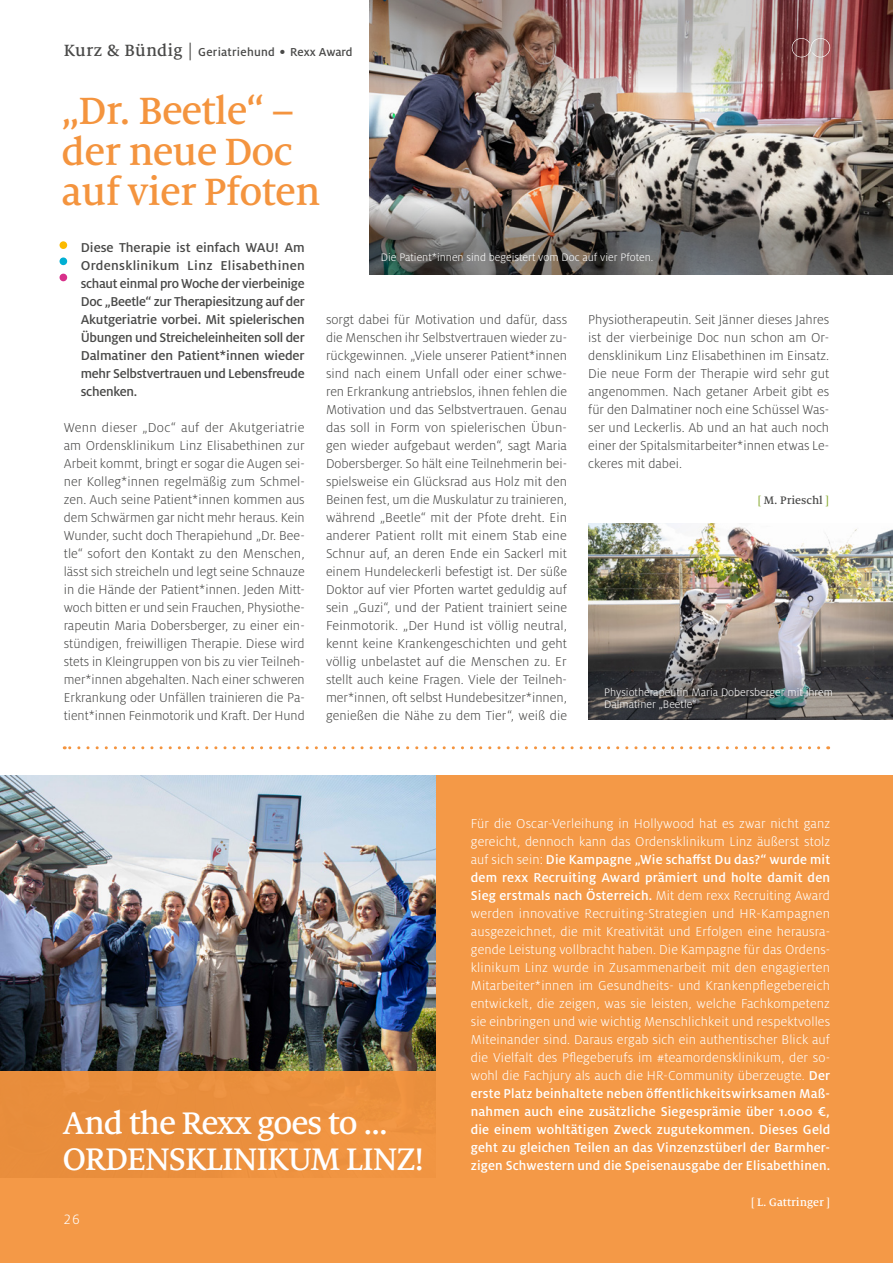
<style>
.page{position:relative;width:893px;height:1263px;background:#fff}
.page>*{position:absolute;margin:0;border:0;box-sizing:border-box;transform-origin:0 0}
.t1{font:500 42px/40.5px "Milo Serif Pro";letter-spacing:-.02em;color:#f4943e}
.t2{font:500 34.5px/36px "Milo Serif Pro";letter-spacing:-.03em;color:#fff}
.t3{font:300 15px "Milo OT";color:#fff}
.t4{font:300 14.25px/18px "Milo OT";color:#494948;text-align:justify}
.t5{font:300 14.25px/18px "Milo OT";letter-spacing:.01em;color:#fff;text-align:justify}
.t6{font:500 14.25px/18px "Milo OT";letter-spacing:-.02em;color:#494948;text-align:justify}
.t7{font:500 12.75px "Milo OT";letter-spacing:.02em;color:#494948}
.t8{font:300 12px/12px "Milo OT";color:#fff}
.t9{font:500 12px "Milo Serif Pro";color:#fff}
.t10{font:500 12px "Milo Serif Pro";color:#494948}
.s1{font-family:"Milo Serif Pro";font-size:18px}
.s2{font-size:14.25px}
.s3{color:#89aa32}
.s4{font-weight:500}
</style>
<div class="page">
<img style="left:370px;top:102px;width:523px;height:100px">
<img style="left:370px;top:0;width:523px;height:102px">
<div style="left:423px;top:775px;width:470px;height:296px;background:#f49947"></div>
<img style="left:0;top:775px;width:436px;height:296px">
<img style="left:588px;top:523px;width:305px;height:197px">
<svg style="left:588px;top:671px;width:305px;height:48px;background:#4c4d4e"></svg>
<svg style="left:370px;top:202px;width:523px;height:72px;background:#686460"></svg>
<div style="left:60px;top:241px;width:7px;height:8px;background:#fbba00;border-radius:50%"></div>
<div style="left:60px;top:257px;width:7px;height:8px;background:#00afd3;border-radius:50%"></div>
<div style="left:60px;top:274px;width:7px;height:7px;background:#d8308a;border-radius:50%"></div>
<svg style="left:64px;top:746px;width:755px;height:3px"></svg>
<div style="left:0;top:1071px;width:893px;height:192px;background:#f49947"></div>
<svg style="left:792px;top:38px;width:38px;height:19px"></svg>
<p class="t7" style="left:64px;top:45px;width:290px"><span class="s1">Kurz &amp; Bündig |</span> Geriatriehund <span class="s2">∙</span> Rexx Award</p>
<h1 class="t1" style="left:62px;top:91px;width:260px">„Dr. Beetle“ – der neue Doc auf vier Pfoten</h1>
<p class="t6" style="left:81px;top:239px;width:226px">Diese Therapie ist einfach WAU! Am Ordensklinikum Linz Elisabethinen schaut einmal pro Woche der vierbeinige Doc „Beetle“ zur Therapiesitzung auf der Akutgeriatrie vorbei. Mit spielerischen Übungen und Streicheleinheiten soll der Dalmatiner den Patient*innen wieder mehr Selbstvertrauen und Lebensfreude schenken.</p>
<p class="t4" style="left:64px;top:419px;width:242px">Wenn dieser „Doc“ auf der Akutgeriatrie am Ordensklinikum Linz Elisabethinen zur Arbeit kommt, bringt er sogar die Augen sei&shy;ner Kolleg*innen regelmäßig zum Schmel&shy;zen. Auch seine Patient*innen kommen aus dem Schwärmen gar nicht mehr heraus. Kein Wunder, sucht doch Therapiehund „Dr. Bee&shy;tle“ sofort den Kontakt zu den Menschen, lässt sich streicheln und legt seine Schnauze in die Hände der Patient*innen. Jeden Mitt&shy;woch bitten er und sein Frauchen, Physiothe&shy;rapeutin Maria Dobersberger, zu einer ein&shy;stündigen, freiwilligen Therapie. Diese wird stets in Kleingruppen von bis zu vier Teilneh&shy;mer*innen abgehalten. Nach einer schweren Erkrankung oder Unfällen trainieren die Pa&shy;tient*innen Feinmotorik und Kraft. Der Hund</p>
<p class="t8" style="left:381px;top:252px;width:274px">Die Patient*innen sind begeistert vom Doc auf vier Pfoten.</p>
<p class="t4" style="left:326px;top:311px;width:243px">sorgt dabei für Motivation und dafür, dass die Menschen ihr Selbstvertrauen wieder zu&shy;rückgewinnen. „Viele unserer Patient*innen sind nach einem Unfall oder einer schwe&shy;ren Erkrankung antriebslos, ihnen fehlen die Motivation und das Selbstvertrauen. Genau das soll in Form von spielerischen Übun&shy;gen wieder aufgebaut werden“, sagt Maria Dobersberger. So hält eine Teilnehmerin bei&shy;spielsweise ein Glücksrad aus Holz mit den Beinen fest, um die Muskulatur zu trainieren, während „Beetle“ mit der Pfote dreht. Ein anderer Patient rollt mit einem Stab eine Schnur auf, an deren Ende ein Sackerl mit einem Hundeleckerli befestigt ist. Der süße Doktor auf vier Pforten wartet geduldig auf sein „Guzi“, und der Patient trainiert seine Feinmotorik. „Der Hund ist völlig neutral, kennt keine Krankengeschichten und geht völlig unbelastet auf die Menschen zu. Er stellt auch keine Fragen. Viele der Teilneh&shy;mer*innen, oft selbst Hundebesitzer*innen, genießen die Nähe zu dem Tier“, weiß die</p>
<p class="t4" style="left:588px;top:311px;width:243px">Physiotherapeutin. Seit Jänner dieses Jahres ist der vierbeinige Doc nun schon am Or&shy;densklinikum Linz Elisabethinen im Einsatz.<br>Die neue Form der Therapie wird sehr gut angenommen. Nach getaner Arbeit gibt es für den Dalmatiner noch eine Schüssel Was&shy;ser und Leckerlis. Ab und an hat auch noch einer der Spitalsmitarbeiter*innen etwas Le&shy;ckeres mit dabei.</p>
<p class="t10" style="left:757px;top:493px;width:73px"><span class="s3">[</span> M. Prieschl <span class="s3">]</span></p>
<p class="t8" style="left:604px;top:686px;width:230px">Physiotherapeutin Maria Dobersberger mit ihrem<br>Dalmatiner „Beetle“</p>
<h2 class="t2" style="left:63px;top:1105px;width:363px">And the Rexx goes to …<br>ORDENSKLINIKUM LINZ!</h2>
<p class="t3" style="left:64px;top:1211px;width:18px">26</p>
<p class="t5" style="left:471px;top:815px;width:361px">Für die Oscar-Verleihung in Hollywood hat es zwar nicht ganz gereicht, dennoch kann das Ordensklinikum Linz äußerst stolz auf sich sein: <span class="s4">Die Kampagne „Wie schaffst Du das?“ wurde mit dem rexx Recruiting Award prämiert und holte damit den Sieg erstmals nach Österreich.</span> Mit dem rexx Recruiting Award werden innovative Recruiting-Strategien und HR-Kampagnen ausgezeichnet, die mit Kreativität und Erfolgen eine herausra&shy;gende Leistung vollbracht haben. Die Kampagne für das Ordens&shy;klinikum Linz wurde in Zusammenarbeit mit den engagierten Mitarbeiter*innen im Gesundheits- und Krankenpflegebereich entwickelt, die zeigen, was sie leisten, welche Fachkompetenz sie einbringen und wie wichtig Menschlichkeit und respektvolles Miteinander sind. Daraus ergab sich ein authentischer Blick auf die Vielfalt des Pflegeberufs im #teamordensklinikum, der so&shy;wohl die Fachjury als auch die HR-Community überzeugte. <span class="s4">Der erste Platz beinhaltete neben öffentlichkeitswirksamen Maß&shy;nahmen auch eine zusätzliche Siegesprämie über 1.000 €, die einem wohltätigen Zweck zugutekommen. Dieses Geld geht zu gleichen Teilen an das Vinzenzstüberl der Barmher&shy;zigen Schwestern und die Speisenausgabe der Elisabethinen.</span></p>
<p class="t9" style="left:751px;top:1195px;width:81px">[ L. Gattringer ]</p>
</div>
